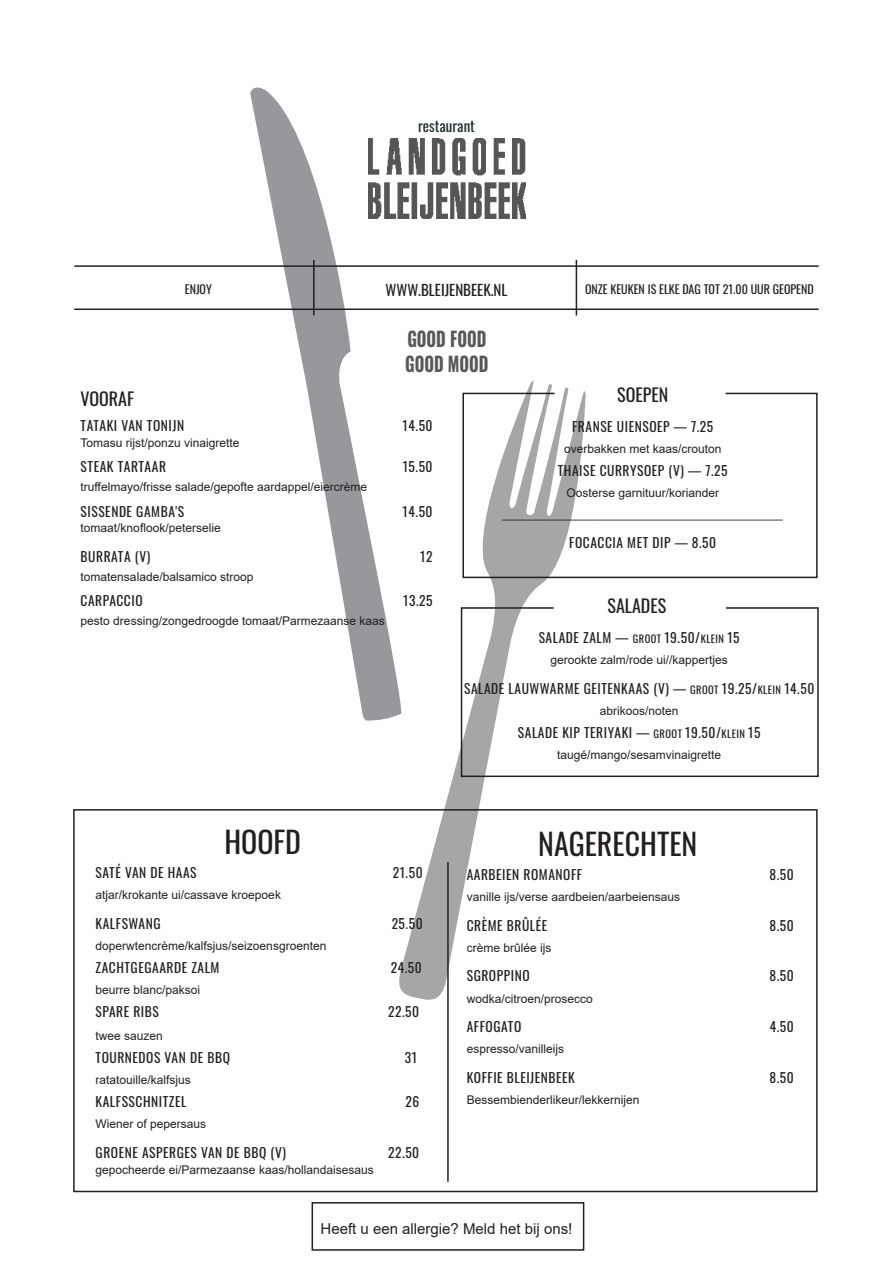
<style>
.page{position:relative;width:893px;height:1263px;background:#fff}
.page>*{position:absolute;margin:0;border:0;box-sizing:border-box;transform-origin:0 0}
.t1{font:30px "Oswald";color:#231f20}
.Dish_Details{font:700 20.1px "Oswald";color:#57585a;scale:.82 1}
.Title_Group{font:18px "Oswald";color:#231f20}
.Dish_Name{font:15px "Arial";color:#231f20}
.t2{font:15px "Oswald";color:#231f20}
.Dish_Details-2{font:15px "Oswald";color:#222b31}
.Dish_Name-2{font:13.5px "Oswald";letter-spacing:.04em;color:#231f20}
.Dish_Details-3{font:13.5px "Oswald";letter-spacing:.04em;color:#231f20}
.Dish_Details-4{font:12px "Arial";color:#231f20}
.t3{font:12px "Oswald";color:#231f20}
.s1{font-size:10.5px}
</style>
<div class="page">
<svg style="left:399px;top:380px;width:186px;height:620px"></svg>
<svg style="left:250px;top:87px;width:154px;height:634px"></svg>
<div style="left:73px;top:809px;width:745px;height:383px;border:2px solid #231f20"></div>
<svg style="left:462px;top:392px;width:356px;height:187px"></svg>
<hr style="left:447px;top:862px;width:2px;height:320px;background:#231f20">
<hr style="left:74px;top:308px;width:745px;height:2px;background:#231f20">
<hr style="left:74px;top:265px;width:745px;height:2px;background:#231f20">
<hr style="left:313px;top:260px;width:2px;height:55px;background:#231f20">
<hr style="left:576px;top:260px;width:1px;height:55px;background:#231f20">
<img style="left:368px;top:139px;width:157px;height:80px">
<svg style="left:460px;top:606px;width:359px;height:172px"></svg>
<div style="left:312px;top:1202px;width:272px;height:49px;border:2px solid #231f20"></div>
<p class="Dish_Details-2" style="left:418px;top:112px;width:58px">restaurant</p>
<p class="t3" style="left:185px;top:279px;width:29px">ENJOY</p>
<p class="t2" style="left:385px;top:276px;width:123px">WWW.BLEIJENBEEK.NL</p>
<p class="Dish_Details" style="left:407px;top:329px;width:98px">GOOD FOOD</p>
<p class="Dish_Details" style="left:405px;top:353px;width:103px">GOOD MOOD</p>
<p class="t3" style="left:585px;top:278px;width:230px">ONZE KEUKEN IS ELKE DAG TOT 21.00 UUR GEOPEND</p>
<p class="Title_Group" style="left:81px;top:382px;width:55px">VOORAF</p>
<p class="Dish_Name-2" style="left:81px;top:414px;width:105px">TATAKI VAN TONIJN</p>
<p class="Dish_Name-2" style="left:403px;top:414px;width:31px">14.50</p>
<p class="Dish_Details-4" style="left:81px;top:434px;width:160px">Tomasu rijst/ponzu vinaigrette</p>
<p class="Dish_Name-2" style="left:81px;top:455px;width:87px">STEAK TARTAAR</p>
<p class="Dish_Name-2" style="left:403px;top:455px;width:31px">15.50</p>
<p class="Dish_Details-4" style="left:81px;top:479px;width:288px">truffelmayo/frisse salade/gepofte aardappel/eiercrème</p>
<p class="Dish_Name-2" style="left:81px;top:499px;width:105px">SISSENDE GAMBA'S</p>
<p class="Dish_Name-2" style="left:403px;top:499px;width:31px">14.50</p>
<p class="Dish_Details-4" style="left:81px;top:520px;width:142px">tomaat/knoflook/peterselie</p>
<p class="Dish_Name-2" style="left:81px;top:545px;width:71px">BURRATA (V)</p>
<p class="Dish_Name-2" style="left:420px;top:545px;width:14px">12</p>
<p class="Dish_Details-4" style="left:81px;top:568px;width:174px">tomatensalade/balsamico stroop</p>
<p class="Dish_Name-2" style="left:81px;top:589px;width:64px">CARPACCIO</p>
<p class="Dish_Name-2" style="left:403px;top:589px;width:31px">13.25</p>
<p class="Dish_Details-4" style="left:81px;top:613px;width:306px">pesto dressing/zongedroogde tomaat/Parmezaanse kaas</p>
<p class="t1" style="left:224px;top:815px;width:78px">HOOFD</p>
<p class="Dish_Name-2" style="left:96px;top:861px;width:103px">SATÉ VAN DE HAAS</p>
<p class="Dish_Name-2" style="left:393px;top:861px;width:31px">21.50</p>
<p class="Dish_Details-4" style="left:96px;top:887px;width:187px">atjar/krokante ui/cassave kroepoek</p>
<p class="Dish_Name-2" style="left:96px;top:911px;width:67px">KALFSWANG</p>
<p class="Dish_Name-2" style="left:392px;top:911px;width:32px">25.50</p>
<p class="Dish_Details-4" style="left:96px;top:938px;width:232px">doperwtencrème/kalfsjus/seizoensgroenten</p>
<p class="Dish_Details-3" style="left:96px;top:956px;width:125px">ZACHTGEGAARDE ZALM</p>
<p class="Dish_Details-3" style="left:391px;top:956px;width:33px">24.50</p>
<p class="Dish_Details-4" style="left:96px;top:982px;width:106px">beurre blanc/paksoi</p>
<p class="Dish_Details-3" style="left:96px;top:1000px;width:65px">SPARE RIBS</p>
<p class="Dish_Details-3" style="left:388px;top:1000px;width:33px">22.50</p>
<p class="Dish_Details-4" style="left:96px;top:1028px;width:69px">twee sauzen</p>
<p class="Dish_Details-3" style="left:96px;top:1046px;width:136px">TOURNEDOS VAN DE BBQ</p>
<p class="Dish_Details-3" style="left:405px;top:1046px;width:14px">31</p>
<p class="Dish_Details-4" style="left:96px;top:1072px;width:97px">ratatouille/kalfsjus</p>
<p class="Dish_Details-3" style="left:96px;top:1090px;width:92px">KALFSSCHNITZEL</p>
<p class="Dish_Details-3" style="left:406px;top:1090px;width:15px">26</p>
<p class="Dish_Details-4" style="left:96px;top:1116px;width:112px">Wiener of pepersaus</p>
<p class="Dish_Name-2" style="left:96px;top:1141px;width:192px">GROENE ASPERGES VAN DE BBQ (V)</p>
<p class="Dish_Name-2" style="left:388px;top:1141px;width:33px">22.50</p>
<p class="Dish_Details-4" style="left:96px;top:1161px;width:280px">gepocheerde ei/Parmezaanse kaas/hollandaisesaus</p>
<p class="Title_Group" style="left:617px;top:378px;width:53px">SOEPEN</p>
<p class="Dish_Details-3" style="left:572px;top:414px;width:143px">FRANSE UIENSOEP — 7.25</p>
<p class="Dish_Details-4" style="left:564px;top:441px;width:159px">overbakken met kaas/crouton</p>
<p class="Dish_Details-3" style="left:558px;top:459px;width:171px">THAISE CURRYSOEP (V) — 7.25</p>
<p class="Dish_Details-4" style="left:566px;top:485px;width:154px">Oosterse garnituur/koriander</p>
<p class="Dish_Details-4" style="left:503px;top:506px;width:282px">__________________________________________</p>
<p class="Dish_Name-2" style="left:569px;top:531px;width:148px">FOCACCIA MET DIP — 8.50</p>
<p class="Title_Group" style="left:607px;top:590px;width:60px">SALADES</p>
<p class="Dish_Name-2" style="left:539px;top:625px;width:202px">SALADE ZALM — <span class="s1">GROOT</span> 19.50/<span class="s1">KLEIN</span> 15</p>
<p class="Dish_Details-4" style="left:550px;top:651px;width:179px">gerookte zalm/rode ui//kappertjes</p>
<p class="Dish_Name-2" style="left:464px;top:676px;width:352px">SALADE LAUWWARME GEITENKAAS (V) — <span class="s1">GROOT</span> 19.25/<span class="s1">KLEIN</span> 14.50</p>
<p class="Dish_Details-4" style="left:600px;top:702px;width:80px">abrikoos/noten</p>
<p class="Dish_Details-3" style="left:518px;top:720px;width:244px">SALADE KIP TERIYAKI — <span class="s1">GROOT</span> 19.50/<span class="s1">KLEIN</span> 15</p>
<p class="Dish_Details-4" style="left:557px;top:746px;width:166px">taugé/mango/sesamvinaigrette</p>
<p class="t1" style="left:538px;top:817px;width:161px">NAGERECHTEN</p>
<p class="Dish_Name-2" style="left:467px;top:862px;width:117px">AARBEIEN ROMANOFF</p>
<p class="Dish_Name-2" style="left:769px;top:862px;width:26px">8.50</p>
<p class="Dish_Details-4" style="left:467px;top:888px;width:215px">vanille ijs/verse aardbeien/aarbeiensaus</p>
<p class="Dish_Name-2" style="left:467px;top:913px;width:82px">CRÈME BRÛLÉE</p>
<p class="Dish_Name-2" style="left:769px;top:913px;width:26px">8.50</p>
<p class="Dish_Details-4" style="left:467px;top:939px;width:86px">crème brûlée ijs</p>
<p class="Dish_Name-2" style="left:467px;top:964px;width:64px">SGROPPINO</p>
<p class="Dish_Name-2" style="left:769px;top:964px;width:26px">8.50</p>
<p class="Dish_Details-4" style="left:467px;top:990px;width:128px">wodka/citroen/prosecco</p>
<p class="Dish_Name-2" style="left:467px;top:1015px;width:56px">AFFOGATO</p>
<p class="Dish_Name-2" style="left:770px;top:1015px;width:26px">4.50</p>
<p class="Dish_Details-4" style="left:467px;top:1041px;width:99px">espresso/vanilleijs</p>
<p class="Dish_Name-2" style="left:467px;top:1065px;width:110px">KOFFIE BLEIJENBEEK</p>
<p class="Dish_Name-2" style="left:769px;top:1065px;width:26px">8.50</p>
<p class="Dish_Details-4" style="left:467px;top:1092px;width:174px">Bessembienderlikeur/lekkernijen</p>
<p class="Dish_Name" style="left:321px;top:1218px;width:253px">Heeft u een allergie? Meld het bij ons!</p>
</div>
